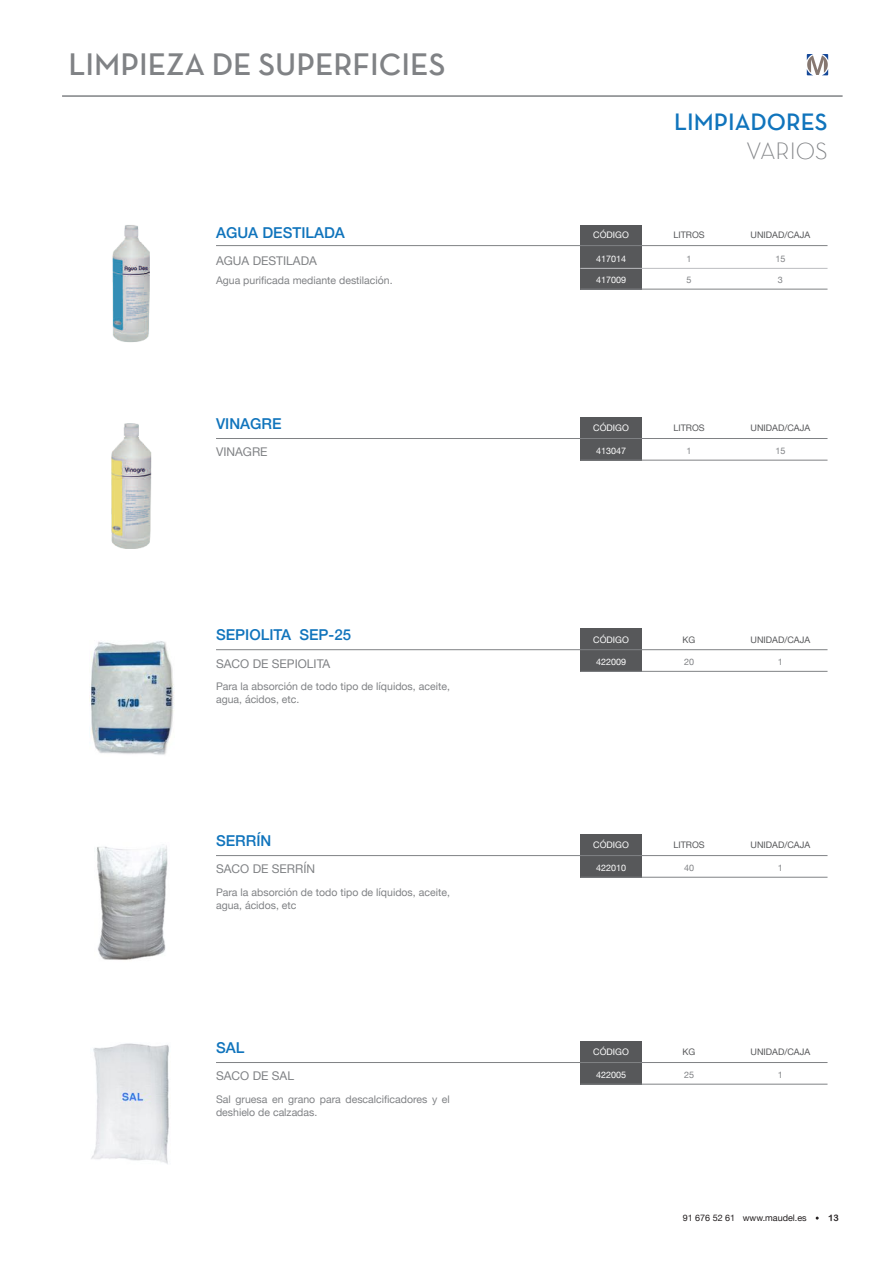
<style>
.page{position:relative;width:893px;height:1263px;background:#fff}
.page>*{position:absolute;margin:0;border:0;box-sizing:border-box;transform-origin:0 0}
.t1{font:31.5px "Neutra Text Demi SC";color:#808285}
.t2{font:24px "Neutra Text Demi SC";color:#1074bc}
.t3{font:24px "Neutra Text Light Alt";color:#808285}
.t4{font:500 15px "Helvetica Neue";color:#1074bc}
.t5{font:12px "Helvetica Neue";color:#808285}
.t6{font:10.5px/12.6px "Helvetica Neue";color:#808285}
.t7{font:9px "Helvetica Neue";color:#57585a}
.t8{font:9px "Helvetica Neue";color:#fff}
.t9{font:9px "Helvetica Neue";color:#231f20}
.t10{font:9px "Helvetica Neue";color:#808285}
.t11{font:9px "Arial Rounded MT Bold";color:#231f20}
</style>
<div class="page">
<svg style="left:807px;top:54px;width:21px;height:21px"></svg>
<div style="left:580px;top:628px;width:62px;height:44px;background:#57585a"></div>
<hr style="left:216px;top:649px;width:611px;height:1px;background:#808285">
<hr style="left:580px;top:671px;width:247px;height:1px;background:#808285">
<img style="left:89px;top:641px;width:86px;height:114px">
<div style="left:580px;top:834px;width:62px;height:43px;background:#57585a"></div>
<hr style="left:216px;top:855px;width:611px;height:1px;background:#808285">
<hr style="left:580px;top:877px;width:247px;height:1px;background:#808285">
<img style="left:96px;top:844px;width:72px;height:116px">
<div style="left:580px;top:1041px;width:62px;height:43px;background:#57585a"></div>
<img style="left:91px;top:1043px;width:78px;height:121px">
<hr style="left:216px;top:1062px;width:611px;height:1px;background:#808285">
<hr style="left:580px;top:1084px;width:247px;height:1px;background:#808285">
<div style="left:580px;top:225px;width:62px;height:64px;background:#57585a"></div>
<img style="left:112px;top:225px;width:38px;height:118px">
<hr style="left:216px;top:245px;width:611px;height:1px;background:#808285">
<hr style="left:580px;top:289px;width:247px;height:1px;background:#808285">
<hr style="left:580px;top:268px;width:247px;height:1px;background:#bcbdc0">
<div style="left:580px;top:417px;width:62px;height:43px;background:#57585a"></div>
<hr style="left:216px;top:438px;width:611px;height:1px;background:#808285">
<hr style="left:580px;top:460px;width:247px;height:1px;background:#808285">
<img style="left:111px;top:423px;width:41px;height:126px">
<hr style="left:62px;top:95px;width:781px;height:2px;background:#808285">
<h1 class="t1" style="left:68px;top:53px;width:379px">LIMPIEZA DE SUPERFICIES</h1>
<h3 class="t4" style="left:216px;top:223px;width:130px">AGUA DESTILADA</h3>
<h2 class="t2" style="left:674px;top:113px;width:155px">LIMPIADORES</h2>
<h2 class="t3" style="left:746px;top:142px;width:83px">VARIOS</h2>
<p class="t8" style="left:593px;top:230px;width:37px">CÓDIGO</p>
<p class="t7" style="left:673px;top:230px;width:33px">LITROS</p>
<p class="t7" style="left:751px;top:230px;width:61px">UNIDAD/CAJA</p>
<p class="t5" style="left:216px;top:253px;width:102px">AGUA DESTILADA</p>
<p class="t8" style="left:596px;top:253px;width:32px">417014</p>
<p class="t10" style="left:686px;top:253px;width:7px">1</p>
<p class="t10" style="left:775px;top:253px;width:12px">15</p>
<p class="t6" style="left:216px;top:274px;width:178px">Agua purificada mediante destilación.</p>
<p class="t8" style="left:596px;top:274px;width:32px">417009</p>
<p class="t10" style="left:686px;top:274px;width:7px">5</p>
<p class="t10" style="left:778px;top:274px;width:7px">3</p>
<h3 class="t4" style="left:216px;top:415px;width:67px">VINAGRE</h3>
<p class="t8" style="left:593px;top:423px;width:37px">CÓDIGO</p>
<p class="t7" style="left:673px;top:423px;width:33px">LITROS</p>
<p class="t7" style="left:751px;top:423px;width:61px">UNIDAD/CAJA</p>
<p class="t5" style="left:216px;top:445px;width:53px">VINAGRE</p>
<p class="t8" style="left:596px;top:445px;width:32px">413047</p>
<p class="t10" style="left:686px;top:445px;width:7px">1</p>
<p class="t10" style="left:775px;top:445px;width:12px">15</p>
<h3 class="t4" style="left:216px;top:626px;width:137px">SEPIOLITA SEP-25</h3>
<p class="t8" style="left:593px;top:634px;width:37px">CÓDIGO</p>
<p class="t7" style="left:683px;top:634px;width:14px">KG</p>
<p class="t7" style="left:751px;top:634px;width:61px">UNIDAD/CAJA</p>
<p class="t5" style="left:216px;top:656px;width:116px">SACO DE SEPIOLITA</p>
<p class="t8" style="left:596px;top:656px;width:32px">422009</p>
<p class="t10" style="left:684px;top:656px;width:12px">20</p>
<p class="t10" style="left:778px;top:656px;width:7px">1</p>
<p class="t6" style="left:216px;top:680px;width:235px">Para la absorción de todo tipo de líquidos, aceite, agua, ácidos, etc.</p>
<h3 class="t4" style="left:216px;top:832px;width:57px">SERRÍN</h3>
<p class="t8" style="left:593px;top:840px;width:37px">CÓDIGO</p>
<p class="t7" style="left:673px;top:840px;width:33px">LITROS</p>
<p class="t7" style="left:751px;top:840px;width:61px">UNIDAD/CAJA</p>
<p class="t5" style="left:216px;top:862px;width:101px">SACO DE SERRÍN</p>
<p class="t8" style="left:596px;top:862px;width:32px">422010</p>
<p class="t10" style="left:684px;top:862px;width:12px">40</p>
<p class="t10" style="left:778px;top:862px;width:7px">1</p>
<p class="t6" style="left:216px;top:886px;width:235px">Para la absorción de todo tipo de líquidos, aceite, agua, ácidos, etc</p>
<h3 class="t4" style="left:216px;top:1039px;width:30px">SAL</h3>
<p class="t8" style="left:593px;top:1047px;width:37px">CÓDIGO</p>
<p class="t7" style="left:683px;top:1047px;width:14px">KG</p>
<p class="t7" style="left:751px;top:1047px;width:61px">UNIDAD/CAJA</p>
<p class="t5" style="left:216px;top:1069px;width:80px">SACO DE SAL</p>
<p class="t8" style="left:596px;top:1069px;width:32px">422005</p>
<p class="t10" style="left:684px;top:1069px;width:12px">25</p>
<p class="t10" style="left:778px;top:1069px;width:7px">1</p>
<p class="t6" style="left:216px;top:1093px;width:235px">Sal gruesa en grano para descalcificadores y el deshielo de calzadas.</p>
<p class="t9" style="left:683px;top:1212px;width:126px">91 676 52 61 www.maudel.es</p>
<p class="t11" style="left:828px;top:1212px;width:12px">13</p>
</div>
